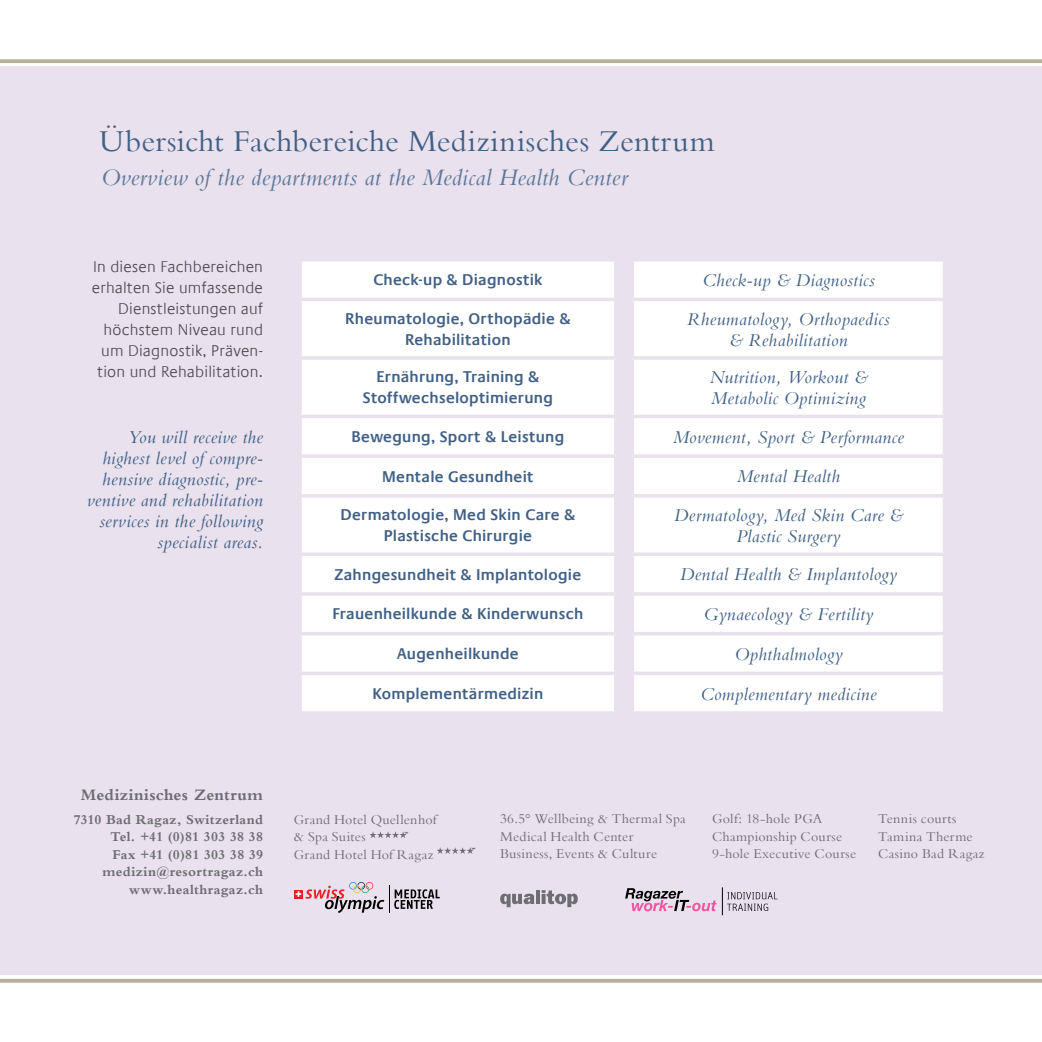
<style>
.page{position:relative;width:1042px;height:1042px;background:#fff}
.page>*{position:absolute;margin:0;border:0;box-sizing:border-box;transform-origin:0 0}
.t1{font:31.5px "Bembo";letter-spacing:.005em;color:#406086}
.t2{font:italic 24.5px "Bembo";letter-spacing:.01em;color:#5c779a}
.t3{font:italic 18.9px/21px "Bembo";letter-spacing:.02em;color:#406086;text-align:center}
.t4{font:700 16.62px "Bembo";letter-spacing:.02em;color:#6d6e71}
.t5{font:600 15.75px/21px "Praxis Com";letter-spacing:.015em;color:#406086;text-align:center}
.t6{font:300 15.75px/21px "Praxis Com";letter-spacing:.015em;color:#4d4d4f;text-align:right}
.t7{font:14px/17.5px "Bembo";letter-spacing:.02em;color:#6d6e71}
.t8{font:700 14px/17.5px "Bembo";letter-spacing:.02em;color:#6d6e71;text-align:right}
</style>
<div class="page">
<hr style="left:0;top:60px;width:1042px;height:3px;background:#b6b19c">
<hr style="left:0;top:979px;width:1042px;height:3px;background:#b6b19c">
<div style="left:0;top:67px;width:1042px;height:908px;background:#e9e1ed"></div>
<svg style="left:294px;top:890px;width:2px;height:8px"></svg>
<svg style="left:296px;top:882px;width:144px;height:31px"></svg>
<svg style="left:369px;top:831px;width:39px;height:7px"></svg>
<svg style="left:437px;top:847px;width:38px;height:7px"></svg>
<svg style="left:500px;top:893px;width:34px;height:14px"></svg>
<hr style="left:536px;top:890px;width:4px;height:14px;background:#6d6e71">
<svg style="left:541px;top:890px;width:37px;height:17px"></svg>
<svg style="left:302px;top:261px;width:641px;height:37px;background:#fefdfe"></svg>
<div style="left:302px;top:301px;width:641px;height:410px;background:#fff"></div>
<hr style="left:614px;top:261px;width:3px;height:37px;background:#e9e1ed">
<hr style="left:630px;top:261px;width:4px;height:37px;background:#e9e1ed">
<hr style="left:614px;top:301px;width:3px;height:55px;background:#e9e1ed">
<hr style="left:630px;top:301px;width:4px;height:55px;background:#e9e1ed">
<hr style="left:298px;top:356px;width:318px;height:4px;background:#e9e1ed">
<hr style="left:616px;top:356px;width:16px;height:4px;background:#e9e1ed">
<hr style="left:614px;top:360px;width:3px;height:55px;background:#e9e1ed">
<hr style="left:632px;top:356px;width:314px;height:4px;background:#e9e1ed">
<hr style="left:630px;top:360px;width:4px;height:55px;background:#e9e1ed">
<hr style="left:298px;top:415px;width:318px;height:3px;background:#e9e1ed">
<hr style="left:616px;top:415px;width:16px;height:3px;background:#e9e1ed">
<hr style="left:614px;top:418px;width:3px;height:36px;background:#e9e1ed">
<hr style="left:632px;top:415px;width:314px;height:3px;background:#e9e1ed">
<hr style="left:630px;top:418px;width:4px;height:36px;background:#e9e1ed">
<hr style="left:298px;top:454px;width:318px;height:4px;background:#e9e1ed">
<hr style="left:616px;top:454px;width:16px;height:4px;background:#e9e1ed">
<hr style="left:614px;top:458px;width:3px;height:36px;background:#e9e1ed">
<hr style="left:632px;top:454px;width:314px;height:4px;background:#e9e1ed">
<hr style="left:630px;top:458px;width:4px;height:36px;background:#e9e1ed">
<hr style="left:298px;top:494px;width:318px;height:3px;background:#e9e1ed">
<hr style="left:616px;top:494px;width:16px;height:3px;background:#e9e1ed">
<hr style="left:614px;top:497px;width:3px;height:55px;background:#e9e1ed">
<hr style="left:632px;top:494px;width:314px;height:3px;background:#e9e1ed">
<hr style="left:630px;top:497px;width:4px;height:55px;background:#e9e1ed">
<svg style="left:302px;top:552px;width:314px;height:4px"></svg>
<hr style="left:616px;top:552px;width:16px;height:4px;background:#e9e1ed">
<hr style="left:614px;top:556px;width:3px;height:36px;background:#e9e1ed">
<svg style="left:632px;top:552px;width:311px;height:4px"></svg>
<hr style="left:630px;top:556px;width:4px;height:36px;background:#e9e1ed">
<hr style="left:298px;top:592px;width:318px;height:4px;background:#e9e1ed">
<hr style="left:616px;top:592px;width:16px;height:4px;background:#e9e1ed">
<hr style="left:614px;top:596px;width:3px;height:36px;background:#e9e1ed">
<hr style="left:632px;top:592px;width:314px;height:4px;background:#e9e1ed">
<hr style="left:630px;top:596px;width:4px;height:36px;background:#e9e1ed">
<hr style="left:298px;top:632px;width:318px;height:3px;background:#e9e1ed">
<hr style="left:616px;top:632px;width:16px;height:3px;background:#e9e1ed">
<hr style="left:614px;top:635px;width:3px;height:36px;background:#e9e1ed">
<hr style="left:632px;top:632px;width:314px;height:3px;background:#e9e1ed">
<hr style="left:630px;top:635px;width:4px;height:36px;background:#e9e1ed">
<svg style="left:302px;top:671px;width:314px;height:4px"></svg>
<hr style="left:616px;top:671px;width:16px;height:4px;background:#e9e1ed">
<hr style="left:614px;top:675px;width:3px;height:36px;background:#e9e1ed">
<svg style="left:632px;top:671px;width:311px;height:4px"></svg>
<hr style="left:630px;top:675px;width:4px;height:36px;background:#e9e1ed">
<svg style="left:625px;top:887px;width:152px;height:28px"></svg>
<h1 class="t1" style="left:99px;top:123px;width:617px">Übersicht Fachbereiche Medizinisches Zentrum</h1>
<p class="t2" style="left:100px;top:163px;width:528px">Overview of the departments at the Medical Health Center</p>
<p class="t6" style="left:92px;top:256px;width:173px">In diesen Fachbereichen erhalten Sie umfassende<br>Dienstleistungen auf höchstem Niveau rund um Diagnostik, Präven&shy;tion und Rehabilitation.</p>
<p class="t3" style="left:87px;top:426px;width:177px;text-align:right">You will receive the highest level of compre&shy;hensive diagnostic, pre&shy;ventive and rehabilitation services in the following specialist areas.</p>
<p class="t5" style="left:373px;top:269px;width:170px">Check-up &amp; Diagnostik</p>
<p class="t3" style="left:702px;top:269px;width:174px">Check-up &amp; Diagnostics</p>
<p class="t5" style="left:345px;top:308px;width:227px">Rheumatologie, Orthopädie &amp;<br>Rehabilitation</p>
<p class="t3" style="left:687px;top:307px;width:204px">Rheumatology, Orthopaedics &amp; Rehabilitation</p>
<p class="t5" style="left:363px;top:366px;width:192px">Ernährung, Training &amp;<br>Stoffwechseloptimierung</p>
<p class="t3" style="left:709px;top:366px;width:159px;text-align:left">Nutrition, Workout &amp;<br>Metabolic Optimizing</p>
<p class="t5" style="left:351px;top:426px;width:214px">Bewegung, Sport &amp; Leistung</p>
<p class="t3" style="left:673px;top:426px;width:233px">Movement, Sport &amp; Performance</p>
<p class="t5" style="left:382px;top:466px;width:153px">Mentale Gesundheit</p>
<p class="t3" style="left:737px;top:465px;width:105px">Mental Health</p>
<p class="t5" style="left:340px;top:504px;width:236px">Dermatologie, Med Skin Care &amp;<br>Plastische Chirurgie</p>
<p class="t3" style="left:674px;top:504px;width:230px">Dermatology, Med Skin Care &amp;<br>Plastic Surgery</p>
<p class="t5" style="left:334px;top:564px;width:248px">Zahngesundheit &amp; Implantologie</p>
<p class="t3" style="left:680px;top:563px;width:219px">Dental Health &amp; Implantology</p>
<p class="t5" style="left:332px;top:603px;width:252px">Frauenheilkunde &amp; Kinderwunsch</p>
<p class="t3" style="left:703px;top:603px;width:172px">Gynaecology &amp; Fertility</p>
<p class="t5" style="left:397px;top:643px;width:123px">Augenheilkunde</p>
<p class="t3" style="left:734px;top:643px;width:110px">Ophthalmology</p>
<p class="t5" style="left:372px;top:683px;width:172px">Komplementärmedizin</p>
<p class="t3" style="left:700px;top:682px;width:178px">Complementary medicine</p>
<p class="t4" style="left:81px;top:785px;width:184px">Medizinisches Zentrum</p>
<p class="t8" style="left:74px;top:810px;width:191px">7310 Bad Ragaz, Switzerland<br>Tel. +41 (0)81 303 38 38<br>Fax +41 (0)81 303 38 39 medizin@resortragaz.ch www.healthragaz.ch</p>
<p class="t7" style="left:294px;top:810px;width:144px">Grand Hotel Quellenhof &amp; Spa Suites<br>Grand Hotel Hof Ragaz</p>
<p class="t7" style="left:500px;top:809px;width:187px">36.5° Wellbeing &amp; Thermal Spa<br>Medical Health Center<br>Business, Events &amp; Culture</p>
<p class="t7" style="left:712px;top:809px;width:146px">Golf: 18-hole PGA<br>Championship Course<br>9-hole Executive Course</p>
<p class="t7" style="left:878px;top:809px;width:108px">Tennis courts<br>Tamina Therme<br>Casino Bad Ragaz</p>
</div>
